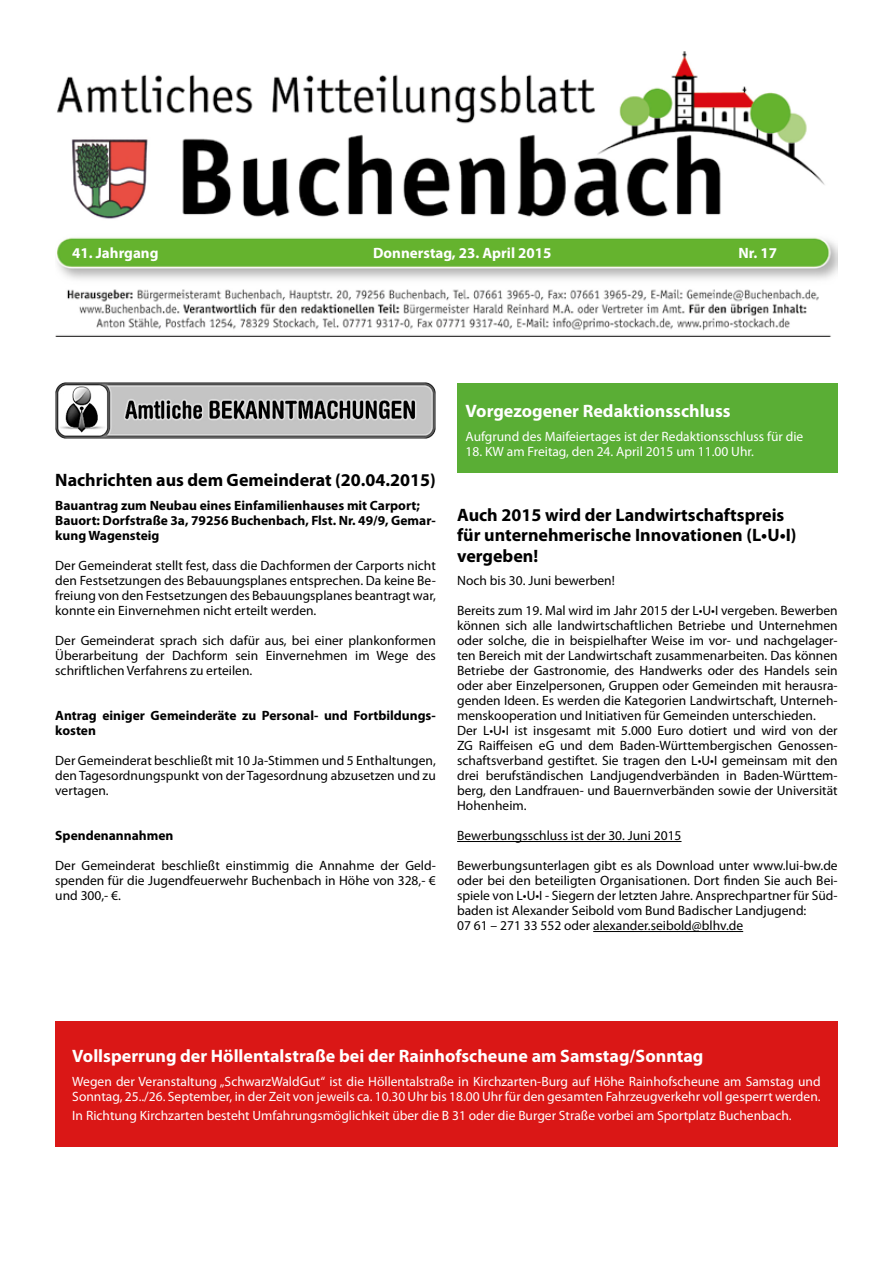
<style>
.page{position:relative;width:893px;height:1263px;background:#fff}
.page>*{position:absolute;margin:0;border:0;box-sizing:border-box;transform-origin:0 0}
.t1{font:700 18px/20.2px "Myriad Pro";color:#000}
.t2{font:700 18px "Myriad Pro";color:#fff}
.t3{font:700 15px "Myriad Pro";color:#fff}
.t4{font:13.5px/15px "Myriad Pro";color:#000;text-align:justify}
.t5{font:13.5px/15px "Myriad Pro";color:#fff}
.t6{font:700 13.5px/15px "Myriad Pro";color:#000}
</style>
<div class="page">
<img style="left:55px;top:51px;width:783px;height:286px">
<div style="left:457px;top:383px;width:381px;height:89px;background:#5aae35"></div>
<img style="left:55px;top:383px;width:381px;height:55px">
<hr style="left:457px;top:841px;width:224px;height:1px;background:#000">
<hr style="left:593px;top:931px;width:150px;height:1px;background:#000">
<div style="left:55px;top:1022px;width:783px;height:125px;background:#da1716"></div>
<p class="t3" style="left:72px;top:243px;width:88px">41. Jahrgang</p>
<p class="t3" style="left:373px;top:243px;width:180px">Donnerstag, 23. April 2015</p>
<p class="t3" style="left:738px;top:243px;width:40px">Nr. 17</p>
<h1 class="t1" style="left:55px;top:469px;width:382px">Nachrichten aus dem Gemeinderat (20.04.2015)</h1>
<p class="t6" style="left:55px;top:497px;width:382px">Bauantrag zum Neubau eines Einfamilienhauses mit Carport;<br>Bauort: Dorfstraße 3a, 79256 Buchenbach, Flst. Nr. 49/9, Gemar&shy;kung Wagensteig</p>
<p class="t4" style="left:55px;top:557px;width:382px">Der Gemeinderat stellt fest, dass die Dachformen der Carports nicht den Festsetzungen des Bebauungsplanes entsprechen. Da keine Be&shy;freiung von den Festsetzungen des Bebauungsplanes beantragt war, konnte ein Einvernehmen nicht erteilt werden.</p>
<p class="t4" style="left:55px;top:632px;width:382px">Der Gemeinderat sprach sich dafür aus, bei einer plankonformen Überarbeitung der Dachform sein Einvernehmen im Wege des schriftlichen Verfahrens zu erteilen.</p>
<p class="t6" style="left:55px;top:707px;width:382px">Antrag einiger Gemeinderäte zu Personal- und Fortbildungs&shy;kosten</p>
<p class="t4" style="left:55px;top:752px;width:382px">Der Gemeinderat beschließt mit 10 Ja-Stimmen und 5 Enthaltungen, den Tagesordnungspunkt von der Tagesordnung abzusetzen und zu vertagen.</p>
<p class="t6" style="left:55px;top:827px;width:120px">Spendenannahmen</p>
<p class="t4" style="left:55px;top:857px;width:382px">Der Gemeinderat beschließt einstimmig die Annahme der Geld&shy;spenden für die Jugendfeuerwehr Buchenbach in Höhe von 328,- € und 300,- €.</p>
<h1 class="t2" style="left:466px;top:400px;width:267px">Vorgezogener Redaktionsschluss</h1>
<p class="t5" style="left:466px;top:429px;width:339px">Aufgrund des Maifeiertages ist der Redaktionsschluss für die</p>
<p class="t5" style="left:466px;top:444px;width:290px">18. KW am Freitag, den 24. April 2015 um 11.00 Uhr.</p>
<h1 class="t1" style="left:457px;top:504px;width:341px">Auch 2015 wird der Landwirtschaftspreis für unternehmerische Innovationen (L•U•I) vergeben!</h1>
<p class="t4" style="left:457px;top:573px;width:159px">Noch bis 30. Juni bewerben!</p>
<p class="t4" style="left:457px;top:603px;width:382px;text-align:left">Bereits zum 19. Mal wird im Jahr 2015 der L•U•I vergeben. Bewerben können sich alle landwirtschaftlichen Betriebe und Unternehmen oder solche, die in beispielhafter Weise im vor- und nachgelager&shy;ten Bereich mit der Landwirtschaft zusammenarbeiten. Das können Betriebe der Gastronomie, des Handwerks oder des Handels sein oder aber Einzelpersonen, Gruppen oder Gemeinden mit herausra&shy;genden Ideen. Es werden die Kategorien Landwirtschaft, Unterneh&shy;menskooperation und Initiativen für Gemeinden unterschieden.<br>Der L•U•I ist insgesamt mit 5.000 Euro dotiert und wird von der ZG Raiffeisen eG und dem Baden-Württembergischen Genossen&shy;schaftsverband gestiftet. Sie tragen den L•U•I gemeinsam mit den drei berufständischen Landjugendverbänden in Baden-Württem&shy;berg, den Landfrauen- und Bauernverbänden sowie der Universität Hohenheim.</p>
<p class="t4" style="left:457px;top:828px;width:226px">Bewerbungsschluss ist der 30. Juni 2015</p>
<p class="t4" style="left:457px;top:858px;width:382px;text-align:left">Bewerbungsunterlagen gibt es als Download unter www.lui-bw.de oder bei den beteiligten Organisationen. Dort finden Sie auch Bei&shy;spiele von L•U•I - Siegern der letzten Jahre. Ansprechpartner für Süd&shy;baden ist Alexander Seibold vom Bund Badischer Landjugend:<br>07 61 – 271 33 552 oder alexander.seibold@blhv.de</p>
<h1 class="t2" style="left:72px;top:1044px;width:633px">Vollsperrung der Höllentalstraße bei der Rainhofscheune am Samstag/Sonntag</h1>
<p class="t5" style="left:72px;top:1073px;width:750px">Wegen der Veranstaltung „SchwarzWaldGut“ ist die Höllentalstraße in Kirchzarten-Burg auf Höhe Rainhofscheune am Samstag und<br>Sonntag, 25../26. September, in der Zeit von jeweils ca. 10.30 Uhr bis 18.00 Uhr für den gesamten Fahrzeugverkehr voll gesperrt werden.</p>
<p class="t5" style="left:72px;top:1108px;width:721px">In Richtung Kirchzarten besteht Umfahrungsmöglichkeit über die B 31 oder die Burger Straße vorbei am Sportplatz Buchenbach.</p>
</div>
